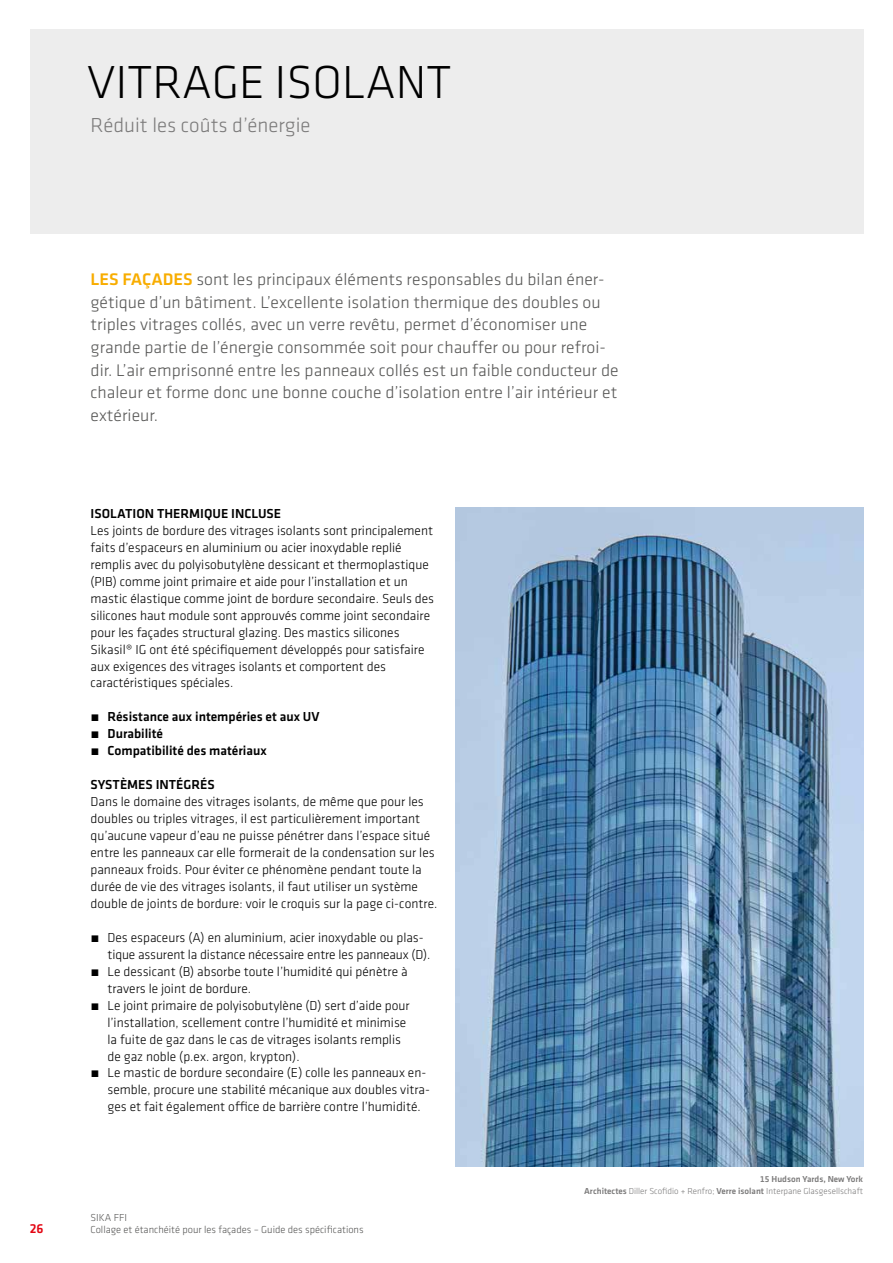
<style>
.page{position:relative;width:893px;height:1263px;background:#fff}
.page>*{position:absolute;margin:0;border:0;box-sizing:border-box;transform-origin:0 0}
.t1{font:300 48px "Klavika";color:#000}
.t2{font:300 21px "Klavika";color:#7c7b7b}
.t3{font:300 17.4px/22.6px "Klavika";color:#575756}
.t4{font:300 13.5px/17px "Klavika";color:#000}
.t5{font:500 13.5px/17px "Klavika";color:#000}
.t6{font:500 13.5px "Klavika";color:#e30613}
.t7{font:300 10.5px/12.6px "Klavika";color:#575756}
.t8{font:300 9px/12.8px "Klavika";color:#7c7b7b;text-align:right}
.s1{font-weight:500;color:#f8ad00}
.s2{font-weight:300}
.s3{font-weight:500}
</style>
<div class="page">
<div style="left:30px;top:30px;width:833px;height:204px;background:#ededed"></div>
<img style="left:455px;top:508px;width:408px;height:658px">
<h1 class="t1" style="left:87px;top:53px;width:365px">VITRAGE ISOLANT</h1>
<h2 class="t2" style="left:91px;top:112px;width:221px">Réduit les coûts d’énergie</h2>
<p class="t3" style="left:91px;top:268px;width:530px"><span class="s1">LES FAÇADES</span> sont les principaux éléments responsables du bilan éner&shy;gétique d’un bâtiment. L’excellente isolation thermique des doubles ou triples vitrages collés, avec un verre revêtu, permet d’économiser une grande partie de l’énergie consommée soit pour chauffer ou pour refroi&shy;dir. L’air emprisonné entre les panneaux collés est un faible conducteur de chaleur et forme donc une bonne couche d’isolation entre l’air intérieur et extérieur.</p>
<p class="t5" style="left:91px;top:505px;width:192px">ISOLATION THERMIQUE INCLUSE</p>
<p class="t4" style="left:91px;top:522px;width:345px">Les joints de bordure des vitrages isolants sont principalement faits d’espaceurs en aluminium ou acier inoxydable replié remplis avec du polyisobutylène dessicant et thermoplastique (PIB) comme joint primaire et aide pour l’installation et un mastic élastique comme joint de bordure secondaire. Seuls des silicones haut module sont approuvés comme joint secondaire pour les façades structural glazing. Des mastics silicones Sikasil® IG ont été spécifiquement développés pour satisfaire aux exigences des vitrages isolants et comportent des caractéristiques spéciales.</p>
<p class="t5" style="left:91px;top:708px;width:231px"><span class="s2">́</span> Résistance aux intempéries et aux UV <span class="s2">́</span> Durabilité<br><span class="s2">́</span> Compatibilité des matériaux</p>
<p class="t5" style="left:91px;top:776px;width:126px">SYSTÈMES INTÉGRÉS</p>
<p class="t4" style="left:91px;top:793px;width:348px">Dans le domaine des vitrages isolants, de même que pour les doubles ou triples vitrages, il est particulièrement important qu’aucune vapeur d’eau ne puisse pénétrer dans l’espace situé entre les panneaux car elle formerait de la condensation sur les panneaux froids. Pour éviter ce phénomène pendant toute la durée de vie des vitrages isolants, il faut utiliser un système double de joints de bordure: voir le croquis sur la page ci-contre.</p>
<p class="t4" style="left:91px;top:929px;width:335px">́ Des espaceurs (A) en aluminium, acier inoxydable ou plas-</p>
<p class="t4" style="left:108px;top:946px;width:324px">tique assurent la distance nécessaire entre les panneaux (D).</p>
<p class="t4" style="left:91px;top:962px;width:319px">́ Le dessicant (B) absorbe toute l’humidité qui pénètre à</p>
<p class="t4" style="left:108px;top:979px;width:145px">travers le joint de bordure.</p>
<p class="t4" style="left:91px;top:996px;width:321px">́ Le joint primaire de polyisobutylène (D) sert d’aide pour</p>
<p class="t4" style="left:108px;top:1013px;width:300px">l’installation, scellement contre l’humidité et minimise</p>
<p class="t4" style="left:108px;top:1030px;width:295px">la fuite de gaz dans le cas de vitrages isolants remplis</p>
<p class="t4" style="left:108px;top:1047px;width:194px">de gaz noble (p.ex. argon, krypton).</p>
<p class="t4" style="left:91px;top:1064px;width:337px">́ Le mastic de bordure secondaire (E) colle les panneaux en-</p>
<p class="t4" style="left:108px;top:1081px;width:324px">semble, procure une stabilité mécanique aux doubles vitra-</p>
<p class="t4" style="left:108px;top:1098px;width:315px">ges et fait également office de barrière contre l’humidité.</p>
<p class="t6" style="left:30px;top:1219px;width:15px">26</p>
<p class="t7" style="left:91px;top:1211px;width:275px">SIKA FFI<br>Collage et étanchéité pour les façades – Guide des spécifications</p>
<p class="t8" style="left:584px;top:1172px;width:281px"><span class="s3">15 Hudson Yards, New York<br>Architectes</span> Diller Scofidio + Renfro; <span class="s3">Verre isolant</span> Interpane Glasgesellschaft</p>
</div>
